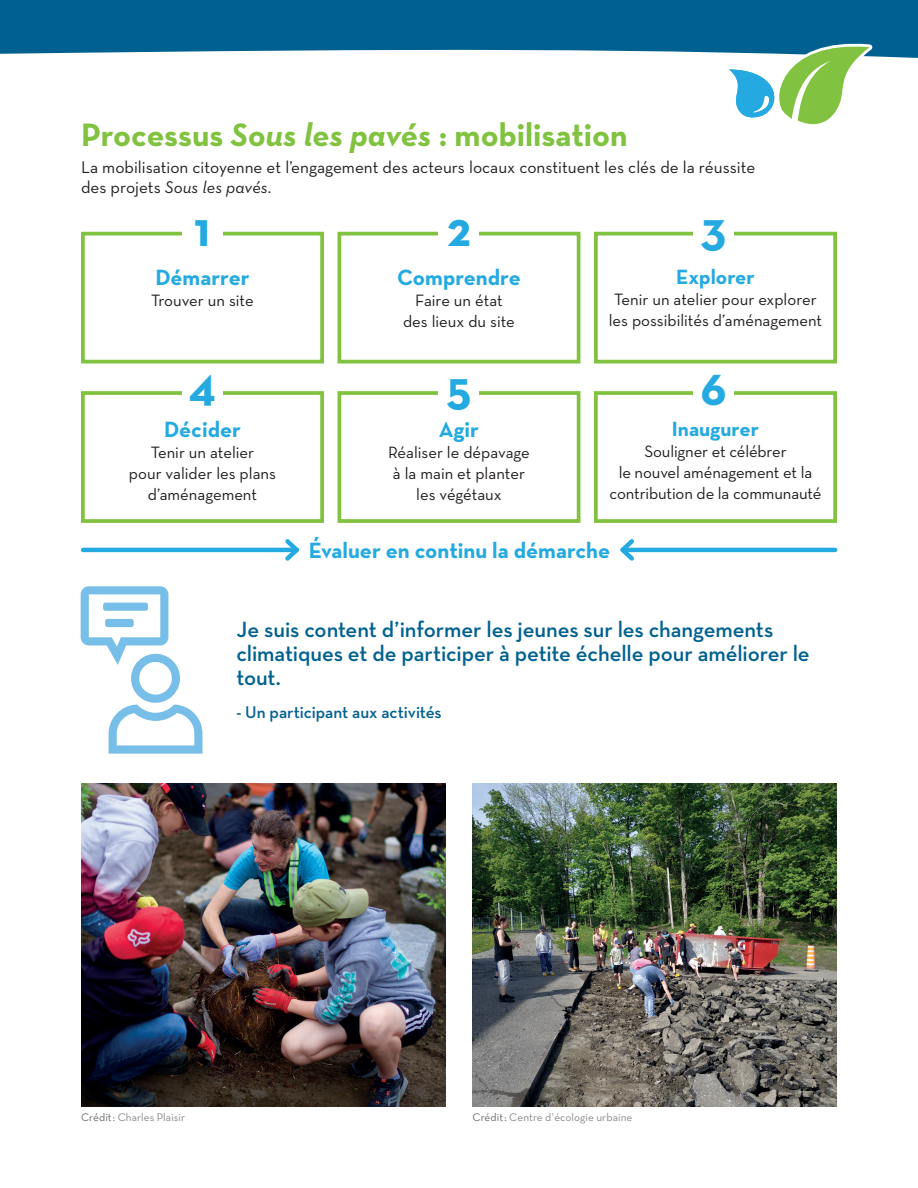
<style>
.page{position:relative;width:918px;height:1188px;background:#fff}
.page>*{position:absolute;margin:0;border:0;box-sizing:border-box;transform-origin:0 0}
.t1{font:700 49.5px "Neutra Text";color:#24aae1}
.t2{font:700 33px "Neutra Text";color:#81c340}
.t3{font:600 22.5px/24px "Neutra Text";letter-spacing:-.005em;color:#006190}
.t4{font:700 22.5px "Neutra Text";color:#24aae1}
.t5{font:700 21px "Neutra Text";color:#24aae1}
.t6{font:17.25px/20.2px "Neutra Text";color:#231f20}
.t7{font:600 17.1px "Neutra Text";letter-spacing:-.005em;color:#006190}
.t8{font:16.65px/21px "Neutra Text";color:#231f20;text-align:center}
.t9{font:11.25px "Neutra Text";letter-spacing:.005em;color:#87898c}
.s1{font-style:italic}
.s2{color:#6c6d70}
</style>
<div class="page">
<img style="left:81px;top:783px;width:365px;height:324px">
<img style="left:472px;top:783px;width:365px;height:324px">
<svg style="left:0;top:0;width:918px;height:58px;background:#1a719b"></svg>
<svg style="left:718px;top:31px;width:180px;height:94px"></svg>
<div style="left:594px;top:232px;width:243px;height:132px;border:4px solid #81c340"></div>
<div style="left:594px;top:391px;width:243px;height:132px;border:4px solid #81c340"></div>
<div style="left:338px;top:232px;width:242px;height:132px;border:4px solid #81c340"></div>
<div style="left:338px;top:391px;width:242px;height:132px;border:4px solid #81c340"></div>
<div style="left:81px;top:232px;width:243px;height:132px;border:4px solid #81c340"></div>
<div style="left:81px;top:391px;width:243px;height:132px;border:4px solid #81c340"></div>
<div style="left:182px;top:211px;width:41px;height:38px;background:#fff"></div>
<div style="left:182px;top:366px;width:41px;height:38px;background:#fff"></div>
<div style="left:439px;top:211px;width:40px;height:38px;background:#fff"></div>
<div style="left:439px;top:371px;width:40px;height:37px;background:#fff"></div>
<div style="left:693px;top:211px;width:41px;height:38px;background:#fff"></div>
<div style="left:693px;top:371px;width:41px;height:37px;background:#fff"></div>
<svg style="left:81px;top:586px;width:122px;height:168px"></svg>
<div style="left:103px;top:603px;width:45px;height:8px;background:#77bee9;border-radius:2px"></div>
<div style="left:105px;top:619px;width:29px;height:8px;background:#77bee9;border-radius:2px"></div>
<hr style="left:83px;top:548px;width:214px;height:4px;background:#24aae1">
<svg style="left:281px;top:539px;width:18px;height:22px"></svg>
<hr style="left:623px;top:548px;width:212px;height:4px;background:#24aae1">
<svg style="left:620px;top:539px;width:18px;height:22px"></svg>
<h2 class="t2" style="left:81px;top:114px;width:548px">Processus <span class="s1">Sous les pavés</span> : mobilisation</h2>
<p class="t6" style="left:81px;top:157px;width:676px">La mobilisation citoyenne et l’engagement des acteurs locaux constituent les clés de la réussite des projets <span class="s1">Sous les pavés</span>.</p>
<h1 class="t1" style="left:194px;top:198px;width:18px">1</h1>
<h1 class="t1" style="left:447px;top:198px;width:25px">2</h1>
<h1 class="t1" style="left:701px;top:198px;width:27px">3</h1>
<h3 class="t4" style="left:155px;top:263px;width:96px">Démarrer</h3>
<p class="t8" style="left:151px;top:289px;width:104px">Trouver un site</p>
<h3 class="t4" style="left:397px;top:263px;width:125px">Comprendre</h3>
<p class="t8" style="left:403px;top:289px;width:113px">Faire un état des lieux du site</p>
<p class="t5" style="left:676px;top:263px;width:80px">Explorer</p>
<p class="t8" style="left:609px;top:288px;width:215px">Tenir un atelier pour explorer les possibilités d’aménagement</p>
<h1 class="t1" style="left:189px;top:353px;width:29px">4</h1>
<h1 class="t1" style="left:446px;top:357px;width:27px">5</h1>
<h1 class="t1" style="left:700px;top:357px;width:28px">6</h1>
<h3 class="t4" style="left:164px;top:416px;width:78px">Décider</h3>
<p class="t8" style="left:129px;top:442px;width:149px">Tenir un atelier<br>pour valider les plans d’aménagement</p>
<h3 class="t4" style="left:439px;top:416px;width:42px">Agir</h3>
<p class="t8" style="left:388px;top:442px;width:143px">Réaliser le dépavage à la main et planter les végétaux</p>
<p class="t5" style="left:672px;top:416px;width:89px">Inaugurer</p>
<p class="t8" style="left:610px;top:441px;width:213px">Souligner et célébrer<br>le nouvel aménagement et la contribution de la communauté</p>
<h3 class="t4" style="left:309px;top:537px;width:303px">Évaluer en continu la démarche</h3>
<h3 class="t3" style="left:237px;top:617px;width:575px">Je suis content d’informer les jeunes sur les changements climatiques et de participer à petite échelle pour améliorer le tout.</h3>
<p class="t7" style="left:237px;top:701px;width:207px">- Un participant aux activités</p>
<p class="t9" style="left:81px;top:1110px;width:106px"><span class="s2">Crédit:</span> Charles Plaisir</p>
<p class="t9" style="left:472px;top:1110px;width:161px"><span class="s2">Crédit:</span> Centre d’écologie urbaine</p>
</div>
